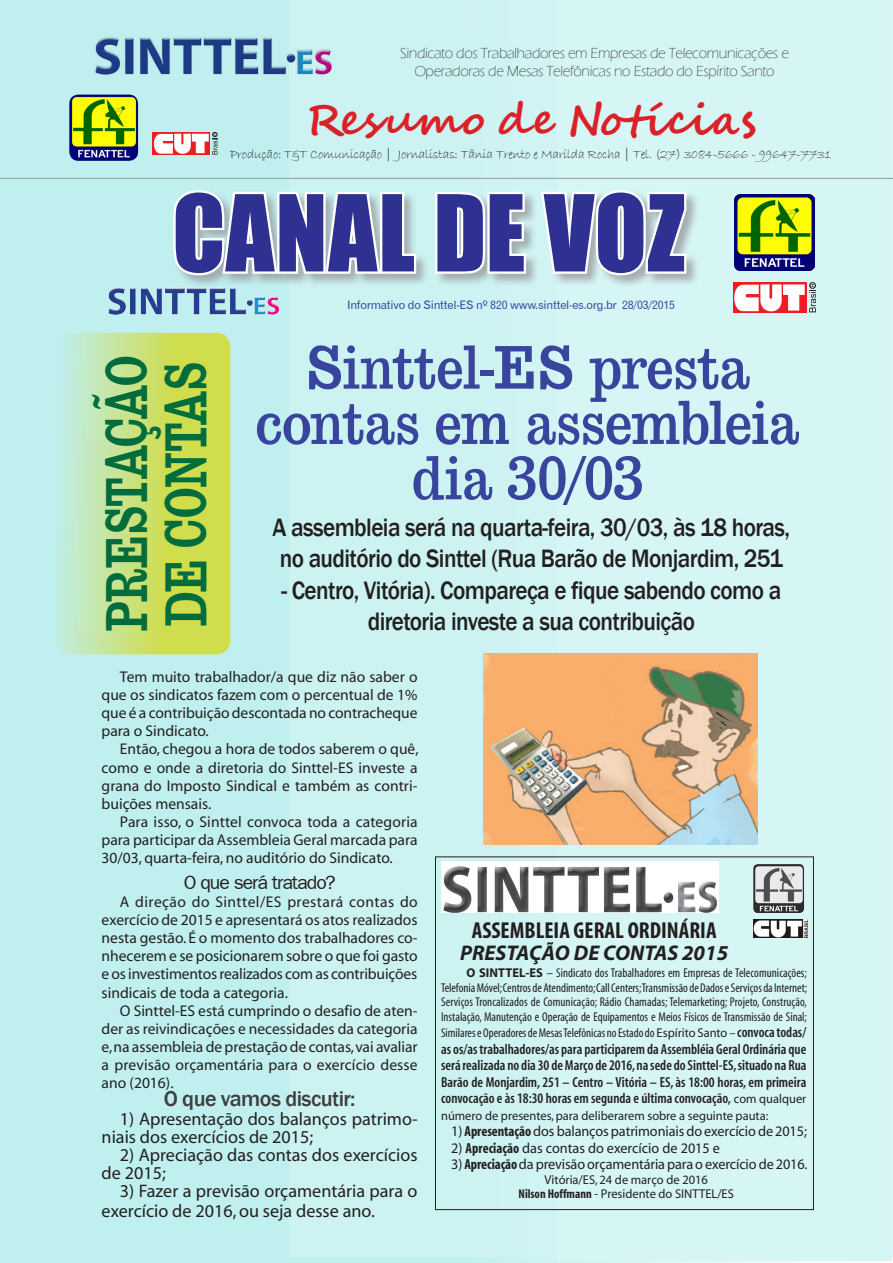
<style>
.page{position:relative;width:893px;height:1263px;background:#fff}
.page>*{position:absolute;margin:0;border:0;box-sizing:border-box;transform-origin:0 0}
.titulo_1{font:97.8px "Impact";letter-spacing:.005em;color:#2e3092}
.titulo_1-2{font:61.65px/55.3px "Egyptian 710 BT Regular A";letter-spacing:-.045em;color:#39459d;text-align:center}
.titulo_1-3{font:59.55px/59.6px "Egyptian 710 BT Regular A";letter-spacing:-.05em;color:#016d3d;scale:.81 1}
.t1{font:700 43.05px "Segoe Script";letter-spacing:.02em;color:#da2128}
.subtitulo2{font:500 25.8px/31px "Franklin Gothic";letter-spacing:-.025em;color:#231f20;scale:.9 1}
.t2{font:700 condensed 23.1px "Myriad";color:#231f20}
.subtitulo2-2{font:500 22.05px "Franklin Gothic";letter-spacing:-.025em;color:#3e3e3f}
.t3{font:italic 700 21.3px "Myriad";color:#231f20}
.subtitulo{font:19.5px "Frankfurt Gothic Plain";letter-spacing:-.05em;color:#231f20}
.corpo_1{font:18.15px/18.1px "Myriad";color:#231f20}
.corpo_1-2{font:15.6px/18.1px "Myriad";color:#231f20;text-align:justify}
.t4{font:300 15px/18px "Eras ITC";letter-spacing:-.025em;color:#3e3e3f;text-align:center}
.t5{font:600 condensed 14.55px/16.5px "Myriad";color:#231f20;text-align:justify}
.t6{font:14.55px "Myriad";letter-spacing:-.005em;color:#231f20}
.t7{font:13.5px "Bradley Hand ITC";letter-spacing:-.025em;color:#231f20}
.t8{font:condensed 12.75px/14.5px "Myriad";color:#231f20;text-align:justify}
.t9{font:12.75px/14.5px "Myriad";color:#231f20;text-align:center}
.legenda{font:11.7px "Gothic 720 BT Roman B";letter-spacing:-.02em;color:#39459d}
.s1{font-size:46.95px}
.s2{font-weight:700;font-stretch:normal}
.s3{font-stretch:normal}
.s4{font-weight:600;font-size:14.55px}
.s5{font-weight:400;font-stretch:normal;font-size:12.75px}
.s6{font-weight:700;font-stretch:condensed}
</style>
<div class="page">
<div style="left:0;top:0;width:887px;height:1263px;background:#c0efef"></div>
<div style="left:289px;top:0;width:604px;height:1257px;background:#d2f4f4"></div>
<div style="left:557px;top:0;width:335px;height:1261px;background:#d6f5f5"></div>
<img style="left:95px;top:37px;width:238px;height:38px">
<svg style="left:153px;top:132px;width:65px;height:23px"></svg>
<img style="left:69px;top:95px;width:69px;height:66px">
<hr style="left:0;top:178px;width:893px;height:1px;background:#97999c">
<svg style="left:55px;top:333px;width:175px;height:321px;background:#cae280"></svg>
<div style="left:173px;top:190px;width:526px;height:98px;background:#95979a;opacity:.75"></div>
<svg style="left:171px;top:177px;width:248px;height:101px"></svg>
<svg style="left:433px;top:190px;width:95px;height:86px;background:#c8d3d4"></svg>
<svg style="left:538px;top:190px;width:151px;height:98px"></svg>
<div style="left:733px;top:282px;width:73px;height:30px;background:#ee1d23"></div>
<svg style="left:733px;top:283px;width:83px;height:30px"></svg>
<div style="left:809px;top:282px;width:7px;height:6px;border:1px solid #231f20;border-radius:50%"></div>
<img style="left:735px;top:194px;width:79px;height:77px">
<img style="left:108px;top:283px;width:175px;height:32px">
<img style="left:441px;top:862px;width:278px;height:50px">
<img style="left:753px;top:919px;width:54px;height:19px">
<img style="left:753px;top:864px;width:51px;height:49px">
<div style="left:435px;top:856px;width:379px;height:354px;border:1px solid #231f20"></div>
<img style="left:484px;top:654px;width:273px;height:191px">
<p class="t4" style="left:400px;top:45px;width:390px">Sindicato dos Trabalhadores em Empresas de Telecomunicações e<br>Operadoras de Mesas Telefônicas no Estado do Espírito Santo</p>
<h3 class="t1" style="left:305px;top:85px;width:452px">Resumo de Notícia<span class="s1">s</span></h3>
<p class="t7" style="left:230px;top:145px;width:603px">Produção: T&amp;T Comunicação | Jornalistas: Tânia Trento e Marilda Rocha | Tel. (27) 3084-5666 - 99647-7731</p>
<p class="titulo_1" style="left:172px;top:157px;width:514px">CANAL DE VOZ</p>
<p class="titulo_1-3" style="left:96px;top:632px;width:344px;rotate:-90deg">PRESTAÇÃO<br>DE CONTAS</p>
<p class="legenda" style="left:347px;top:297px;width:330px">Informativo do Sinttel-ES nº 820 www.sinttel-es.org.br 28/03/2015</p>
<p class="titulo_1-2" style="left:255px;top:338px;width:548px">Sinttel-ES presta contas em assembleia dia 30/03</p>
<p class="subtitulo2" style="left:273px;top:512px;width:577px">A assembleia será na quarta-feira, 30/03, às 18 horas, no auditório do Sinttel (Rua Barão de Monjardim, 251</p>
<p class="subtitulo2" style="left:281px;top:575px;width:557px;text-align:center">- Centro, Vitória). Compareça e fique sabendo como a diretoria investe a sua contribuição</p>
<p class="corpo_1-2" style="left:102px;top:668px;width:317px;text-indent:18px">Tem muito trabalhador/a que diz não saber o que os sindicatos fazem com o percentual de 1% que é a contribuição descontada no contracheque para o Sindicato.</p>
<p class="corpo_1-2" style="left:102px;top:741px;width:318px;text-indent:18px">Então, chegou a hora de todos saberem o quê, como e onde a diretoria do Sinttel-ES investe a grana do Imposto Sindical e também as contri&shy;buições mensais.</p>
<p class="corpo_1-2" style="left:102px;top:813px;width:318px;text-indent:18px">Para isso, o Sinttel convoca toda a categoria para participar da Assembleia Geral marcada para 30/03, quarta-feira, no auditório do Sindicato.</p>
<p class="subtitulo" style="left:184px;top:871px;width:153px">O que será tratado?</p>
<p class="corpo_1-2" style="left:102px;top:893px;width:318px;text-indent:18px">A direção do Sinttel/ES prestará contas do exercício de 2015 e apresentará os atos realizados nesta gestão. É o momento dos trabalhadores co&shy;nhecerem e se posicionarem sobre o que foi gasto e os investimentos realizados com as contribuições sindicais de toda a categoria.</p>
<p class="corpo_1-2" style="left:102px;top:1002px;width:317px;text-indent:18px">O Sinttel-ES está cumprindo o desafio de aten&shy;der as reivindicações e necessidades da categoria e, na assembleia de prestação de contas, vai avaliar a previsão orçamentária para o exercício desse ano (2016).</p>
<p class="subtitulo2-2" style="left:164px;top:1085px;width:193px">O que vamos discutir:</p>
<p class="corpo_1" style="left:102px;top:1110px;width:317px;text-indent:18px">1) Apresentação dos balanços patrimo&shy;niais dos exercícios de 2015;</p>
<p class="corpo_1" style="left:102px;top:1146px;width:317px;text-indent:18px">2) Apreciação das contas dos exercícios de 2015;</p>
<p class="corpo_1" style="left:102px;top:1182px;width:317px;line-height:19.5px;text-indent:18px">3) Fazer a previsão orçamentária para o exercício de 2016, ou seja desse ano.</p>
<h3 class="t2" style="left:472px;top:919px;width:246px">ASSEMBLEIA GERAL ORDINÁRIA</h3>
<h3 class="t3" style="left:460px;top:941px;width:270px">PRESTAÇÃO DE CONTAS 2015</h3>
<p class="t8" style="left:441px;top:966px;width:368px;text-indent:25px"><span class="s2">O SINTTEL-ES</span> <span class="s3">–</span> Sindicato dos Trabalhadores em Empresas de Telecomunicações; Telefonia Móvel; Centros de Atendimento; Call Centers; Transmissão de Dados e Serviços da Internet; Serviços Troncalizados de Comunicação; Rádio Chamadas; Telemarketing; Projeto, Construção, Instalação, Manutenção e Operação de Equipamentos e Meios Físicos de Transmissão de Sinal;</p>
<p class="t8" style="left:441px;top:1026px;width:367px">Similares e Operadores de Mesas Telefônicas no Estado do <span class="s3">Espírito Santo –</span> <span class="s4">convoca todas/</span></p>
<p class="t5" style="left:441px;top:1041px;width:367px">as os/as trabalhadores/as para participarem da Assembléia Geral Ordinária que será realizada no dia 30 de Março de 2016, na sede do Sinttel-ES, situado na Rua Barão de Monjardim, 251 – Centro – Vitória – ES, às 18:00 horas, em primeira convocação e às 18:30 horas em segunda e última convocação, <span class="s5">com qualquer</span></p>
<p class="t9" style="left:441px;top:1109px;width:329px">número de presentes, para deliberarem sobre a seguinte pauta:</p>
<p class="t6" style="left:451px;top:1124px;width:357px">1) <span class="s6">Apresentação</span> dos balanços patrimoniais do exercício de 2015;</p>
<p class="t6" style="left:451px;top:1140px;width:270px">2) <span class="s6">Apreciação</span> das contas do exercício de 2015 e</p>
<p class="t6" style="left:451px;top:1157px;width:358px">3) <span class="s6">Apreciação</span> da previsão orçamentária para o exercício de 2016.</p>
<p class="t9" style="left:519px;top:1172px;width:217px">Vitória/ES, 24 de março de 2016<br><span class="s6">Nilson Hoffmann</span> - Presidente do SINTTEL/ES</p>
</div>
